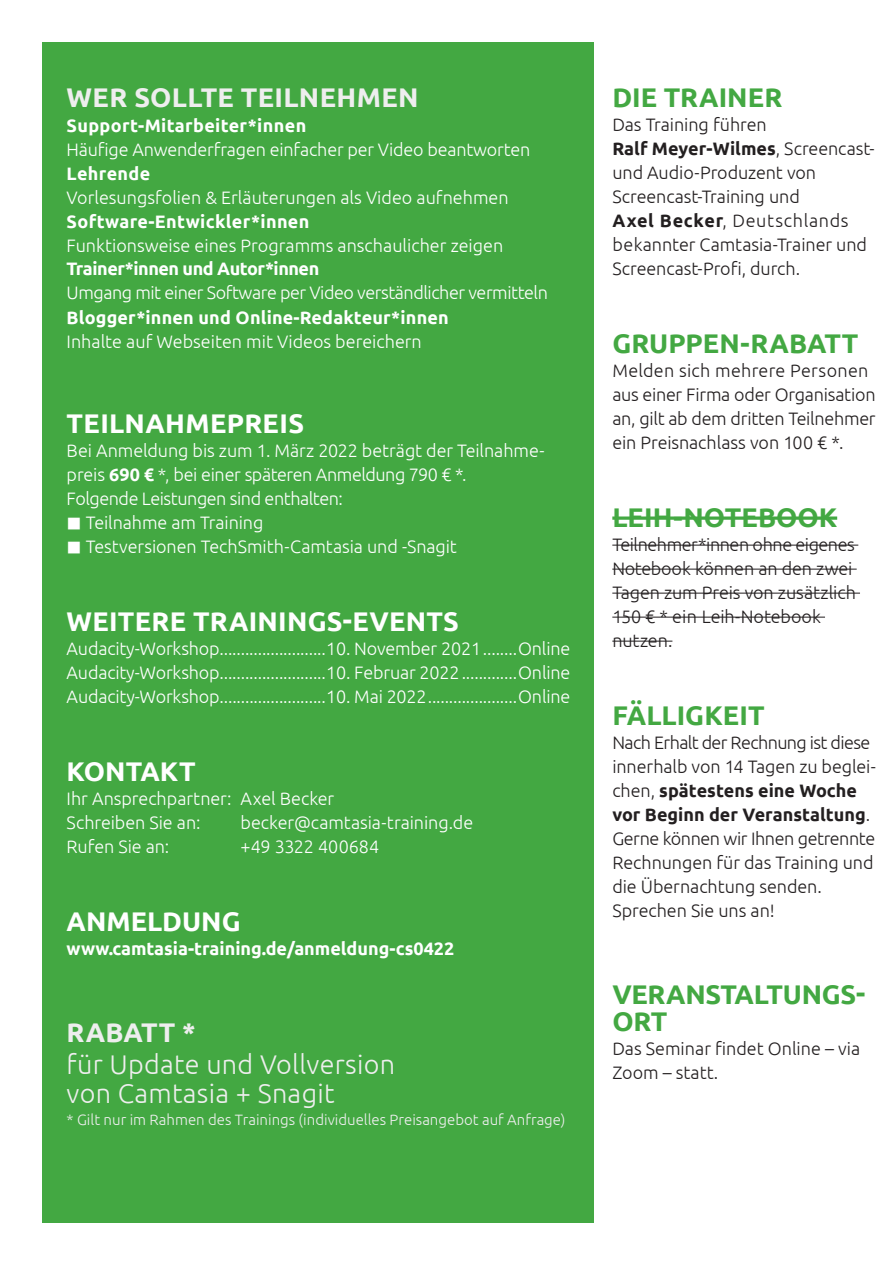
<style>
.page{position:relative;width:893px;height:1263px;background:#fff}
.page>*{position:absolute;margin:0;border:0;box-sizing:border-box;transform-origin:0 0}
.t1{font:700 27px/27px "Ubuntu";color:#43a842}
.t2{font:700 27px "Ubuntu";letter-spacing:.01em;color:#fff}
.t3{font:300 27px/28.5px "Ubuntu";letter-spacing:.01em;color:#eee}
.t4{font:700 27px "Ubuntu";letter-spacing:.01em;color:#eee}
.t5{font:300 18px/24px "Ubuntu";letter-spacing:-.005em;color:#fff}
.t6{font:300 18px/24px "Ubuntu";letter-spacing:-.005em;color:#231f20}
.t7{font:700 18px "Ubuntu";letter-spacing:.01em;color:#fff}
.t8{font:300 18px "Ubuntu";letter-spacing:-.025em;color:#fff}
.t9{font:700 18px "Ubuntu";letter-spacing:-.025em;color:#fff}
.t10{font:300 15px "Ubuntu";color:#eee}
.s1{font-weight:700}
</style>
<div class="page">
<div style="left:43px;top:43px;width:551px;height:1179px;background:#43a842"></div>
<svg style="left:612px;top:516px;width:225px;height:4px"></svg>
<hr style="left:612px;top:545px;width:246px;height:1px;background:#231f20">
<hr style="left:612px;top:569px;width:245px;height:1px;background:#231f20">
<hr style="left:612px;top:593px;width:248px;height:1px;background:#231f20">
<hr style="left:612px;top:617px;width:213px;height:1px;background:#231f20">
<hr style="left:612px;top:641px;width:60px;height:1px;background:#231f20">
<h1 class="t4" style="left:67px;top:81px;width:354px">WER SOLLTE TEILNEHMEN</h1>
<p class="t7" style="left:67px;top:115px;width:241px">Support-Mitarbeiter*innen</p>
<p class="t5" style="left:67px;top:138px;width:465px">Häufige Anwenderfragen einfacher per Video beantworten</p>
<p class="t7" style="left:67px;top:163px;width:85px">Lehrende</p>
<p class="t5" style="left:67px;top:186px;width:444px">Vorlesungsfolien &amp; Erläuterungen als Video aufnehmen</p>
<p class="t7" style="left:67px;top:211px;width:244px">Software-Entwickler*innen</p>
<p class="t5" style="left:67px;top:234px;width:438px">Funktionsweise eines Programms anschaulicher zeigen</p>
<p class="t9" style="left:67px;top:258px;width:254px">Trainer*innen und Autor*innen</p>
<p class="t8" style="left:67px;top:282px;width:483px">Umgang mit einer Software per Video verständlicher vermitteln</p>
<p class="t7" style="left:67px;top:307px;width:384px">Blogger*innen und Online-Redakteur*innen</p>
<p class="t5" style="left:67px;top:329px;width:357px">Inhalte auf Webseiten mit Videos bereichern</p>
<h1 class="t2" style="left:67px;top:407px;width:239px">TEILNAHMEPREIS</h1>
<p class="t5" style="left:67px;top:438px;width:479px">Bei Anmeldung bis zum 1. März 2022 beträgt der Teilnahme&shy;preis <span class="s1">690 €</span> *, bei einer späteren Anmeldung 790 € *.<br>Folgende Leistungen sind enthalten:</p>
<p class="t5" style="left:67px;top:510px;width:198px">■ Teilnahme am Training</p>
<p class="t5" style="left:67px;top:534px;width:392px">■ Testversionen TechSmith-Camtasia und -Snagit</p>
<h1 class="t2" style="left:67px;top:605px;width:394px">WEITERE TRAININGS-EVENTS</h1>
<p class="t5" style="left:67px;top:636px;width:505px;text-align:justify">Audacity-Workshop .........................10. November 2021 ........Online Audacity-Workshop .........................10. Februar 2022 .............Online Audacity-Workshop .........................10. Mai 2022 .....................Online</p>
<h1 class="t2" style="left:67px;top:755px;width:131px">KONTAKT</h1>
<p class="t5" style="left:67px;top:786px;width:269px">Ihr Ansprechpartner: Axel Becker<br>Schreiben Sie an:</p>
<p class="t5" style="left:241px;top:810px;width:234px">becker@camtasia-training.de</p>
<p class="t5" style="left:67px;top:834px;width:104px">Rufen Sie an:</p>
<p class="t5" style="left:241px;top:834px;width:140px">+49 3322 400684</p>
<h1 class="t2" style="left:67px;top:905px;width:176px">ANMELDUNG</h1>
<p class="t7" style="left:67px;top:938px;width:389px">www.camtasia-training.de/anmeldung-cs0422</p>
<h1 class="t4" style="left:67px;top:1016px;width:131px">RABATT *</h1>
<h1 class="t3" style="left:67px;top:1050px;width:330px">für Update und Vollversion von Camtasia + Snagit</h1>
<p class="t10" style="left:67px;top:1111px;width:500px">* Gilt nur im Rahmen des Trainings (individuelles Preisangebot auf Anfrage)</p>
<h1 class="t1" style="left:612px;top:84px;width:172px">DIE TRAINER</h1>
<p class="t6" style="left:612px;top:112px;width:264px">Das Training führen<br><span class="s1">Ralf Meyer-Wilmes</span>, Screencast&shy;und Audio-Produzent von<br>Screencast-Training und<br><span class="s1">Axel Becker</span>, Deutschlands bekannter Camtasia-Trainer und<br>Screencast-Profi, durch.</p>
<h1 class="t1" style="left:612px;top:330px;width:248px">GRUPPEN-RABATT</h1>
<p class="t6" style="left:612px;top:358px;width:265px">Melden sich mehrere Personen aus einer Firma oder Organisation an, gilt ab dem dritten Teilnehmer ein Preisnachlass von 100 € *.</p>
<h1 class="t1" style="left:612px;top:504px;width:226px">LEIH-NOTEBOOK</h1>
<p class="t6" style="left:612px;top:532px;width:245px">Teilnehmer*innen ohne eigenes<br>Notebook können an den zwei<br>Tagen zum Preis von zusätzlich<br>150 € * ein Leih-Notebook nutzen.</p>
<h1 class="t1" style="left:612px;top:702px;width:154px">FÄLLIGKEIT</h1>
<p class="t6" style="left:612px;top:730px;width:265px">Nach Erhalt der Rechnung ist diese innerhalb von 14 Tagen zu beglei&shy;chen, <span class="s1">spätestens eine Woche vor Beginn der Veranstaltung</span>.<br>Gerne können wir Ihnen getrennte<br>Rechnungen für das Training und die Übernachtung senden.<br>Sprechen Sie uns an!</p>
<h1 class="t1" style="left:612px;top:980px;width:254px">VERANSTALTUNGS-<br>ORT</h1>
<p class="t6" style="left:612px;top:1036px;width:249px">Das Seminar findet Online – via<br>Zoom – statt.</p>
</div>
